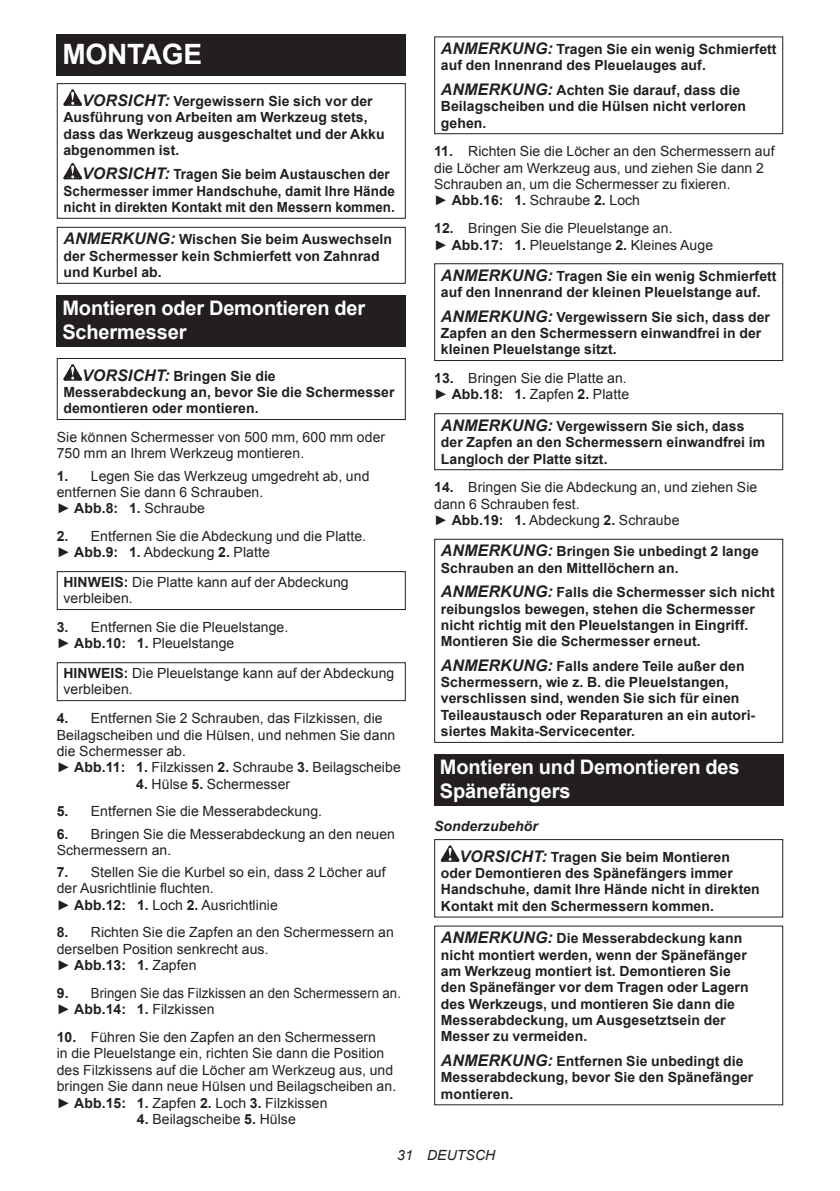
<style>
.page{position:relative;width:840px;height:1191px;background:#fff}
.page>*{position:absolute;margin:0;border:0;box-sizing:border-box;transform-origin:0 0}
.t1{font:700 28px "Arial";letter-spacing:-.01em;color:#fff}
.t2{font:700 20px/23.4px "Arial";letter-spacing:-.01em;color:#fff}
.t3{font:700 14px/16.4px "Arial";letter-spacing:.005em;color:#231f20}
.t4{font:14px/16.4px "Arial";letter-spacing:.005em;color:#231f20}
.t5{font:700 14px/16.4px "Arial";letter-spacing:.005em;color:#231f20;scale:.96 1}
.t6{font:14px/16.4px "Arial";letter-spacing:.005em;color:#231f20;scale:.94 1}
.t7{font:italic 14px "Arial";letter-spacing:.005em;color:#231f20}
.s1{font-style:italic;font-size:16px}
.s2{font-weight:700}
.s3{font-style:italic}
</style>
<div class="page">
<div style="left:57px;top:34px;width:348px;height:41px;background:#231f20"></div>
<svg style="left:63px;top:89px;width:19px;height:17px"></svg>
<svg style="left:63px;top:163px;width:19px;height:16px"></svg>
<div style="left:57px;top:83px;width:348px;height:136px;border:1px solid #231f20"></div>
<div style="left:57px;top:227px;width:348px;height:57px;border:1px solid #231f20"></div>
<div style="left:57px;top:295px;width:348px;height:52px;background:#231f20"></div>
<svg style="left:63px;top:364px;width:19px;height:16px"></svg>
<div style="left:57px;top:358px;width:348px;height:62px;border:1px solid #231f20"></div>
<div style="left:57px;top:571px;width:348px;height:39px;border:1px solid #231f20"></div>
<div style="left:57px;top:662px;width:348px;height:39px;border:1px solid #231f20"></div>
<div style="left:434px;top:36px;width:348px;height:98px;border:1px solid #231f20"></div>
<div style="left:434px;top:263px;width:348px;height:98px;border:1px solid #231f20"></div>
<div style="left:434px;top:413px;width:348px;height:57px;border:1px solid #231f20"></div>
<div style="left:434px;top:539px;width:348px;height:204px;border:1px solid #231f20"></div>
<div style="left:434px;top:754px;width:348px;height:52px;background:#231f20"></div>
<svg style="left:440px;top:845px;width:19px;height:16px"></svg>
<div style="left:434px;top:839px;width:348px;height:78px;border:1px solid #231f20"></div>
<h1 class="t1" style="left:62px;top:43px;width:141px">MONTAGE</h1>
<p class="t3" style="left:63px;top:94px;width:322px;text-indent:19px"><span class="s1">VORSICHT:</span> Vergewissern Sie sich vor der Ausführung von Arbeiten am Werkzeug stets, dass das Werkzeug ausgeschaltet und der Akku abgenommen ist.</p>
<p class="t5" style="left:63px;top:167px;width:346px;text-indent:19px"><span class="s1">VORSICHT:</span> Tragen Sie beim Austauschen der<br>Schermesser immer Handschuhe, damit Ihre Hände nicht in direkten Kontakt mit den Messern kommen.</p>
<p class="t3" style="left:63px;top:232px;width:330px"><span class="s1">ANMERKUNG:</span> Wischen Sie beim Auswechseln der Schermesser kein Schmierfett von Zahnrad und Kurbel ab.</p>
<h2 class="t2" style="left:62px;top:298px;width:304px">Montieren oder Demontieren der<br>Schermesser</h2>
<p class="t3" style="left:63px;top:368px;width:332px;text-indent:19px"><span class="s1">VORSICHT:</span> Bringen Sie die<br>Messerabdeckung an, bevor Sie die Schermesser demontieren oder montieren.</p>
<p class="t4" style="left:57px;top:430px;width:330px">Sie können Schermesser von 500 mm, 600 mm oder<br>750 mm an Ihrem Werkzeug montieren.</p>
<p class="t4" style="left:57px;top:467px;width:314px"><span class="s2">1.</span> Legen Sie das Werkzeug umgedreht ab, und entfernen Sie dann 6 Schrauben.<br>► <span class="s2">Abb.8: 1.</span> Schraube</p>
<p class="t4" style="left:57px;top:528px;width:311px"><span class="s2">2.</span> Entfernen Sie die Abdeckung und die Platte. ► <span class="s2">Abb.9: 1.</span> Abdeckung <span class="s2">2.</span> Platte</p>
<p class="t4" style="left:63px;top:574px;width:286px"><span class="s2">HINWEIS:</span> Die Platte kann auf der Abdeckung verbleiben.</p>
<p class="t4" style="left:57px;top:619px;width:233px"><span class="s2">3.</span> Entfernen Sie die Pleuelstange. ► <span class="s2">Abb.10: 1.</span> Pleuelstange</p>
<p class="t4" style="left:63px;top:665px;width:332px"><span class="s2">HINWEIS:</span> Die Pleuelstange kann auf der Abdeckung verbleiben.</p>
<p class="t4" style="left:57px;top:710px;width:345px"><span class="s2">4.</span> Entfernen Sie 2 Schrauben, das Filzkissen, die Beilagscheiben und die Hülsen, und nehmen Sie dann die Schermesser ab.<br>► <span class="s2">Abb.11: 1.</span> Filzkissen <span class="s2">2.</span> Schraube <span class="s2">3.</span> Beilagscheibe</p>
<p class="t4" style="left:136px;top:775px;width:155px"><span class="s2">4.</span> Hülse <span class="s2">5.</span> Schermesser</p>
<p class="t4" style="left:57px;top:803px;width:267px"><span class="s2">5.</span> Entfernen Sie die Messerabdeckung.</p>
<p class="t4" style="left:57px;top:825px;width:339px"><span class="s2">6.</span> Bringen Sie die Messerabdeckung an den neuen<br>Schermessern an.</p>
<p class="t4" style="left:57px;top:864px;width:330px"><span class="s2">7.</span> Stellen Sie die Kurbel so ein, dass 2 Löcher auf der Ausrichtlinie fluchten.<br>► <span class="s2">Abb.12: 1.</span> Loch <span class="s2">2.</span> Ausrichtlinie</p>
<p class="t4" style="left:57px;top:924px;width:338px"><span class="s2">8.</span> Richten Sie die Zapfen an den Schermessern an derselben Position senkrecht aus.<br>► <span class="s2">Abb.13: 1.</span> Zapfen</p>
<p class="t6" style="left:57px;top:986px;width:367px"><span class="s2">9.</span> Bringen Sie das Filzkissen an den Schermessern an. ► <span class="s2">Abb.14: 1.</span> Filzkissen</p>
<p class="t4" style="left:57px;top:1029px;width:341px"><span class="s2">10.</span> Führen Sie den Zapfen an den Schermessern<br>in die Pleuelstange ein, richten Sie dann die Position des Filzkissens auf die Löcher am Werkzeug aus, und bringen Sie dann neue Hülsen und Beilagscheiben an. ► <span class="s2">Abb.15: 1.</span> Zapfen <span class="s2">2.</span> Loch <span class="s2">3.</span> Filzkissen</p>
<p class="t4" style="left:137px;top:1111px;width:160px"><span class="s2">4.</span> Beilagscheibe <span class="s2">5.</span> Hülse</p>
<p class="t3" style="left:440px;top:42px;width:337px"><span class="s1">ANMERKUNG:</span> Tragen Sie ein wenig Schmierfett auf den Innenrand des Pleuelauges auf.</p>
<p class="t3" style="left:440px;top:83px;width:306px"><span class="s1">ANMERKUNG:</span> Achten Sie darauf, dass die<br>Beilagscheiben und die Hülsen nicht verloren gehen.</p>
<p class="t4" style="left:434px;top:144px;width:342px"><span class="s2">11.</span> Richten Sie die Löcher an den Schermessern auf die Löcher am Werkzeug aus, und ziehen Sie dann 2<br>Schrauben an, um die Schermesser zu fixieren.<br>► <span class="s2">Abb.16: 1.</span> Schraube <span class="s2">2.</span> Loch</p>
<p class="t4" style="left:434px;top:220px;width:280px"><span class="s2">12.</span> Bringen Sie die Pleuelstange an.<br>► <span class="s2">Abb.17: 1.</span> Pleuelstange <span class="s2">2.</span> Kleines Auge</p>
<p class="t3" style="left:440px;top:269px;width:337px"><span class="s1">ANMERKUNG:</span> Tragen Sie ein wenig Schmierfett auf den Innenrand der kleinen Pleuelstange auf.</p>
<p class="t3" style="left:440px;top:310px;width:330px"><span class="s1">ANMERKUNG:</span> Vergewissern Sie sich, dass der<br>Zapfen an den Schermessern einwandfrei in der kleinen Pleuelstange sitzt.</p>
<p class="t4" style="left:434px;top:370px;width:196px"><span class="s2">13.</span> Bringen Sie die Platte an. ► <span class="s2">Abb.18: 1.</span> Zapfen <span class="s2">2.</span> Platte</p>
<p class="t3" style="left:440px;top:419px;width:326px"><span class="s1">ANMERKUNG:</span> Vergewissern Sie sich, dass der Zapfen an den Schermessern einwandfrei im<br>Langloch der Platte sitzt.</p>
<p class="t4" style="left:434px;top:479px;width:324px"><span class="s2">14.</span> Bringen Sie die Abdeckung an, und ziehen Sie dann 6 Schrauben fest.<br>► <span class="s2">Abb.19: 1.</span> Abdeckung <span class="s2">2.</span> Schraube</p>
<p class="t3" style="left:440px;top:544px;width:319px"><span class="s1">ANMERKUNG:</span> Bringen Sie unbedingt 2 lange<br>Schrauben an den Mittellöchern an.</p>
<p class="t3" style="left:440px;top:585px;width:335px"><span class="s1">ANMERKUNG:</span> Falls die Schermesser sich nicht reibungslos bewegen, stehen die Schermesser nicht richtig mit den Pleuelstangen in Eingriff.<br>Montieren Sie die Schermesser erneut.</p>
<p class="t3" style="left:440px;top:658px;width:316px"><span class="s1">ANMERKUNG:</span> Falls andere Teile außer den Schermessern, wie z. B. die Pleuelstangen, verschlissen sind, wenden Sie sich für einen Teileaustausch oder Reparaturen an ein autori&shy;siertes Makita-Servicecenter.</p>
<h2 class="t2" style="left:439px;top:757px;width:301px">Montieren und Demontieren des<br>Spänefängers</h2>
<p class="t3" style="left:459px;top:812px;width:272px;line-height:30.6px;text-indent:-25px"><span class="s3">Sonderzubehör<br></span><span class="s1">VORSICHT:</span> Tragen Sie beim Montieren</p>
<p class="t3" style="left:440px;top:866px;width:320px">oder Demontieren des Spänefängers immer<br>Handschuhe, damit Ihre Hände nicht in direkten<br>Kontakt mit den Schermessern kommen.</p>
<p class="t3" style="left:440px;top:931px;width:309px"><span class="s1">ANMERKUNG:</span> Die Messerabdeckung kann nicht montiert werden, wenn der Spänefänger am Werkzeug montiert ist. Demontieren Sie den Spänefänger vor dem Tragen oder Lagern des Werkzeugs, und montieren Sie dann die Messerabdeckung, um Ausgesetztsein der Messer zu vermeiden.</p>
<p class="t3" style="left:440px;top:1053px;width:314px"><span class="s1">ANMERKUNG:</span> Entfernen Sie unbedingt die<br>Messerabdeckung, bevor Sie den Spänefänger montieren.</p>
<p class="t7" style="left:397px;top:1150px;width:99px">31 DEUTSCH</p>
</div>
